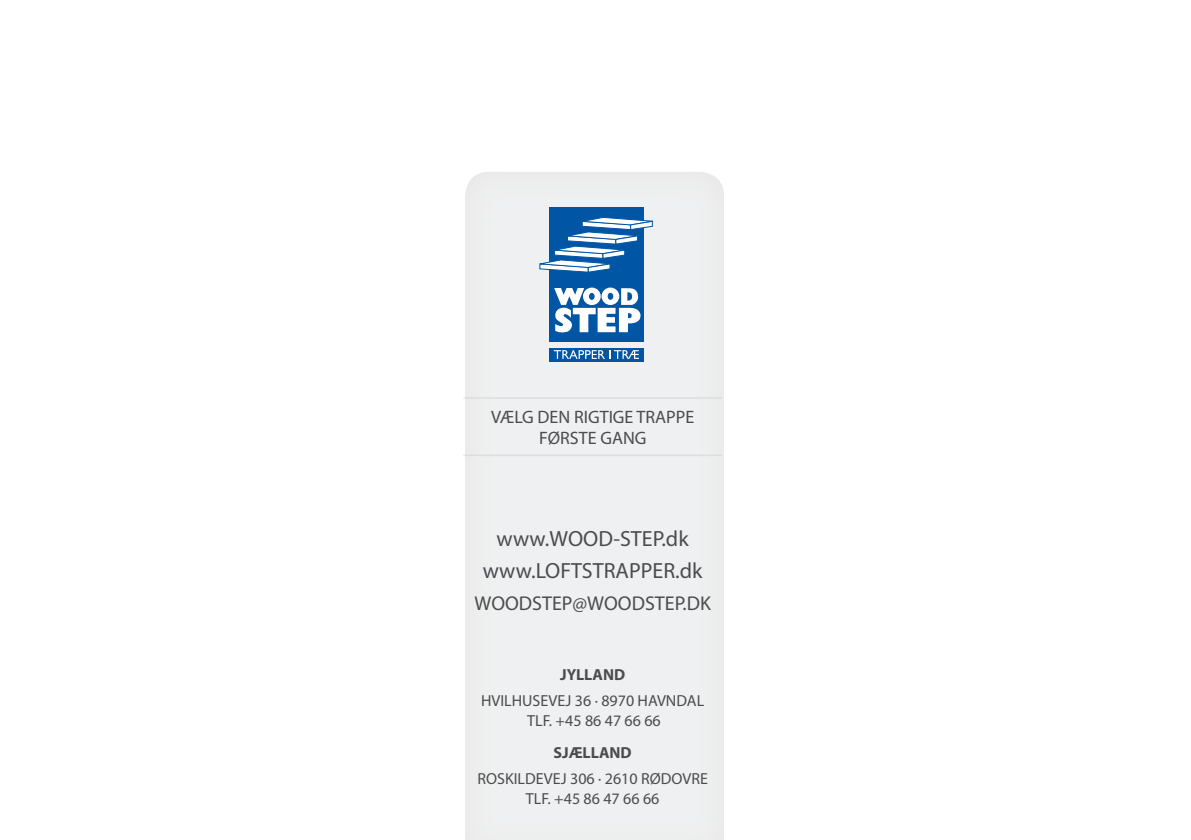
<style>
.page{position:relative;width:1191px;height:840px;background:#fff}
.page>*{position:absolute;margin:0;border:0;box-sizing:border-box;transform-origin:0 0}
.t1{font:22px "Myriad Pro";color:#4b4c4d}
.t2{font:20px "Myriad Pro";color:#4b4c4d}
.t3{font:18px/21.6px "Myriad Pro";color:#4b4c4d;text-align:center}
.t4{font:16px "Myriad Pro";color:#4b4c4d}
.t5{font:700 16px "Myriad Pro";color:#4b4c4d}
</style>
<div class="page">
<div style="left:464px;top:171px;width:262px;height:668px;background:#eff0f1"></div>
<div style="left:550px;top:348px;width:94px;height:14px;background:#0155a5"></div>
<div style="left:550px;top:207px;width:94px;height:134px;background:#0155a5"></div>
<svg style="left:554px;top:287px;width:86px;height:45px"></svg>
<svg style="left:539px;top:216px;width:114px;height:57px"></svg>
<svg style="left:554px;top:350px;width:85px;height:9px"></svg>
<hr style="left:463px;top:397px;width:259px;height:1px;background:#cbccce">
<hr style="left:463px;top:454px;width:259px;height:2px;background:#cbccce">
<p class="t3" style="left:491px;top:405px;width:205px">VÆLG DEN RIGTIGE TRAPPE<br>FØRSTE GANG</p>
<p class="t1" style="left:496px;top:524px;width:193px">www.WOOD-STEP.dk</p>
<p class="t1" style="left:483px;top:556px;width:221px">www.LOFTSTRAPPER.dk</p>
<p class="t2" style="left:474px;top:590px;width:238px">WOODSTEP@WOODSTEP.DK</p>
<p class="t5" style="left:560px;top:663px;width:67px">JYLLAND</p>
<p class="t4" style="left:481px;top:690px;width:225px">HVILHUSEVEJ 36 ∙ 8970 HAVNDAL</p>
<p class="t4" style="left:527px;top:710px;width:135px">TLF. +45 86 47 66 66</p>
<p class="t5" style="left:553px;top:741px;width:80px">SJÆLLAND</p>
<p class="t4" style="left:477px;top:768px;width:232px">ROSKILDEVEJ 306 ∙ 2610 RØDOVRE</p>
<p class="t4" style="left:526px;top:788px;width:135px">TLF. +45 86 47 66 66</p>
</div>
